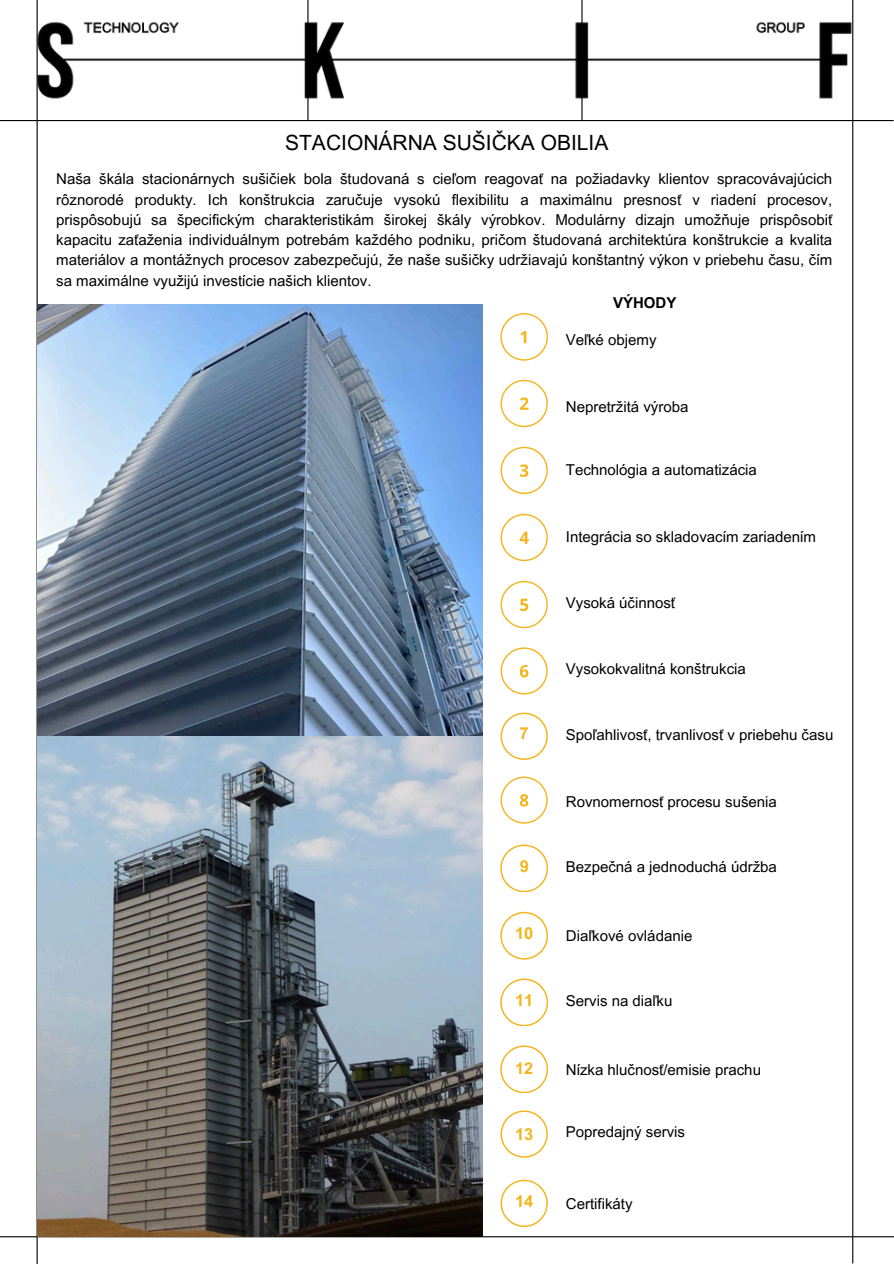
<style>
.page{position:relative;width:894px;height:1264px;background:#fff}
.page>*{position:absolute;margin:0;border:0;box-sizing:border-box;transform-origin:0 0}
.t1{font:21px "Arial MT Pro";color:#000}
.t2{font:700 16.5px "Arial MT Pro";color:#f4b41a}
.t3{font:700 16.2px "Arial MT Pro";color:#f4b41a}
.t4{font:15px/20.2px "Arial MT Pro";color:#000;text-align:justify}
.t5{font:700 15px "Arial MT Pro";color:#000}
</style>
<div class="page">
<img style="left:0;top:0;width:893px;height:523px">
<hr style="left:0;top:120px;width:893px;height:1px;background:#000">
<hr style="left:307px;top:0;width:1px;height:121px;background:#000">
<hr style="left:581px;top:0;width:1px;height:121px;background:#000">
<hr style="left:851px;top:0;width:2px;height:1263px;background:#000">
<hr style="left:0;top:1236px;width:893px;height:1px;background:#000">
<hr style="left:37px;top:0;width:1px;height:1263px;background:#000">
<img style="left:38px;top:304px;width:444px;height:432px">
<img style="left:38px;top:736px;width:444px;height:499px">
<svg style="left:500px;top:844px;width:47px;height:47px"></svg>
<svg style="left:500px;top:911px;width:47px;height:48px"></svg>
<svg style="left:500px;top:1110px;width:47px;height:47px"></svg>
<svg style="left:500px;top:1179px;width:47px;height:47px"></svg>
<svg style="left:500px;top:313px;width:47px;height:47px"></svg>
<svg style="left:500px;top:380px;width:47px;height:47px"></svg>
<svg style="left:500px;top:447px;width:47px;height:47px"></svg>
<svg style="left:500px;top:514px;width:47px;height:47px"></svg>
<svg style="left:500px;top:581px;width:47px;height:47px"></svg>
<svg style="left:500px;top:1045px;width:47px;height:47px"></svg>
<svg style="left:500px;top:978px;width:47px;height:47px"></svg>
<svg style="left:500px;top:647px;width:47px;height:47px"></svg>
<svg style="left:500px;top:776px;width:47px;height:47px"></svg>
<svg style="left:500px;top:712px;width:47px;height:48px"></svg>
<h1 class="t1" style="left:285px;top:134px;width:325px">STACIONÁRNA SUŠIČKA OBILIA</h1>
<p class="t4" style="left:56px;top:171px;width:777px">Naša škála stacionárnych sušičiek bola študovaná s cieľom reagovať na požiadavky klientov spracovávajúcich rôznorodé produkty. Ich konštrukcia zaručuje vysokú flexibilitu a maximálnu presnosť v riadení procesov, prispôsobujú sa špecifickým charakteristikám širokej škály výrobkov. Modulárny dizajn umožňuje prispôsobiť kapacitu zaťaženia individuálnym potrebám každého podniku, pričom študovaná architektúra konštrukcie a kvalita materiálov a montážnych procesov zabezpečujú, že naše sušičky udržiavajú konštantný výkon v priebehu času, čím sa maximálne využijú investície našich klientov.</p>
<p class="t5" style="left:613px;top:297px;width:65px">VÝHODY</p>
<h2 class="t4" style="left:565px;top:332px;width:92px">Veľké objemy</h2>
<p class="t4" style="left:565px;top:398px;width:124px">Nepretržitá výroba</p>
<p class="t4" style="left:565px;top:462px;width:192px">Technológia a automatizácia</p>
<p class="t4" style="left:565px;top:528px;width:251px">Integrácia so skladovacím zariadením</p>
<p class="t4" style="left:565px;top:594px;width:111px">Vysoká účinnosť</p>
<p class="t4" style="left:565px;top:661px;width:181px">Vysokokvalitná konštrukcia</p>
<p class="t2" style="left:519px;top:727px;width:11px">7</p>
<p class="t4" style="left:565px;top:726px;width:269px">Spoľahlivosť, trvanlivosť v priebehu času</p>
<p class="t4" style="left:565px;top:793px;width:212px">Rovnomernosť procesu sušenia</p>
<p class="t2" style="left:519px;top:859px;width:11px">9</p>
<p class="t4" style="left:565px;top:858px;width:212px">Bezpečná a jednoduchá údržba</p>
<p class="t2" style="left:515px;top:927px;width:20px">10</p>
<p class="t4" style="left:565px;top:927px;width:128px">Diaľkové ovládanie</p>
<p class="t2" style="left:515px;top:994px;width:20px">11</p>
<p class="t4" style="left:565px;top:992px;width:108px">Servis na diaľku</p>
<p class="t3" style="left:515px;top:1062px;width:20px">12</p>
<p class="t4" style="left:565px;top:1061px;width:196px">Nízka hlučnosť/emisie prachu</p>
<p class="t2" style="left:515px;top:1127px;width:20px">13</p>
<p class="t4" style="left:565px;top:1123px;width:121px">Popredajný servis</p>
<p class="t2" style="left:515px;top:1195px;width:20px">14</p>
<p class="t4" style="left:565px;top:1194px;width:68px">Certifikáty</p>
</div>
